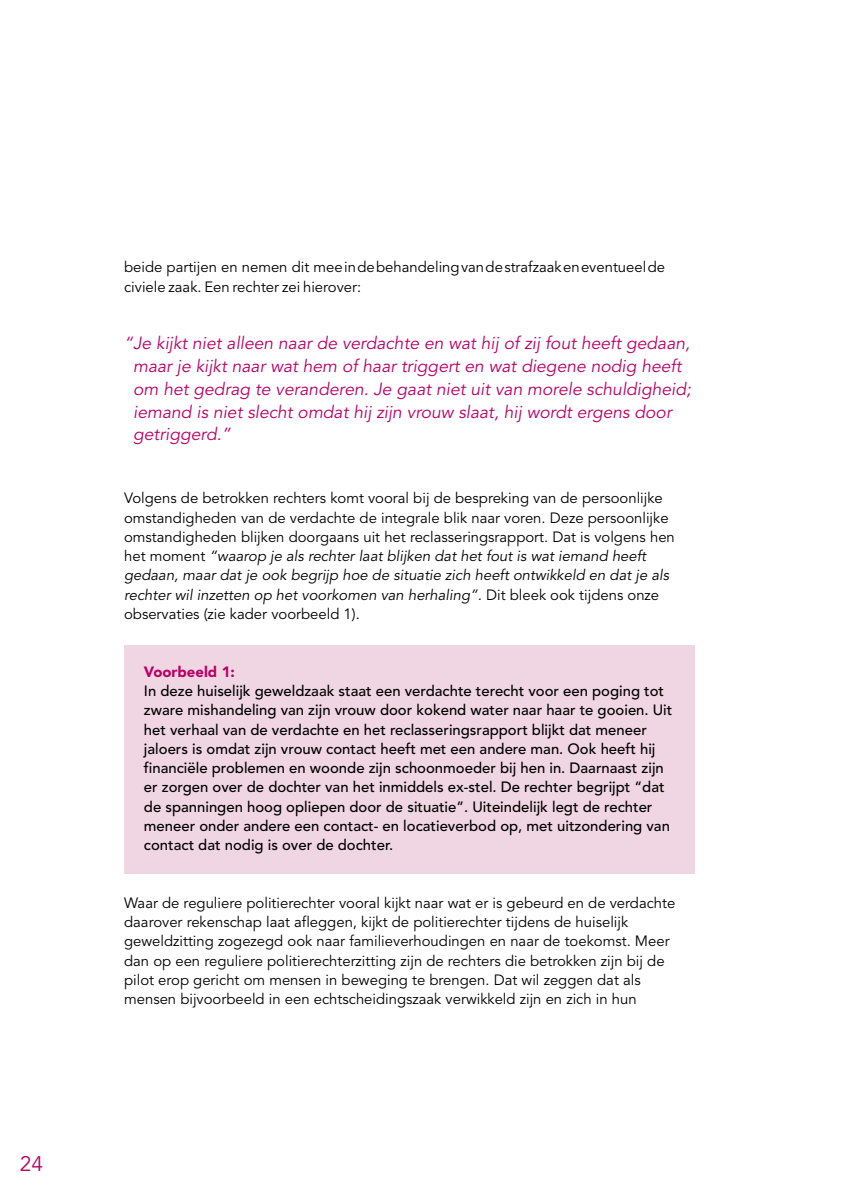
<style>
.page{position:relative;width:844px;height:1191px;background:#fff}
.page>*{position:absolute;margin:0;border:0;box-sizing:border-box;transform-origin:0 0}
.t1{font:21px "Avenir LT Std";color:#b90066}
.t2{font:italic 17.5px/22.8px "Avenir LT Std";color:#b90066}
.t3{font:14.88px/19.2px "Avenir LT Std";color:#000}
.t4{font:500 14.88px/19.2px "Avenir LT Std";color:#000}
.t5{font:900 14.88px "Avenir LT Std";color:#b90066}
.s1{font-style:italic}
</style>
<div class="page">
<div style="left:124px;top:645px;width:570px;height:55px;background:#f0d5e2"></div>
<div style="left:124px;top:665px;width:570px;height:208px;background:#f0d5e2"></div>
<h1 class="t1" style="left:20px;top:1151px;width:25px">24</h1>
<p class="t3" style="left:124px;top:258px;width:542px">beide partijen en nemen dit mee in de behandeling van de strafzaak en eventueel de civiele zaak. Een rechter zei hierover:</p>
<p class="t2" style="left:133px;top:332px;width:559px;text-indent:-9px">“Je kijkt niet alleen naar de verdachte en wat hij of zij fout heeft gedaan, maar je kijkt naar wat hem of haar triggert en wat diegene nodig heeft om het gedrag te veranderen. Je gaat niet uit van morele schuldigheid; iemand is niet slecht omdat hij zijn vrouw slaat, hij wordt ergens door getriggerd.”</p>
<p class="t3" style="left:124px;top:489px;width:552px">Volgens de betrokken rechters komt vooral bij de bespreking van de persoonlijke omstandigheden van de verdachte de integrale blik naar voren. Deze persoonlijke omstandigheden blijken doorgaans uit het reclasseringsrapport. Dat is volgens hen het moment <span class="s1">“waarop je als rechter laat blijken dat het fout is wat iemand heeft gedaan, maar dat je ook begrijp hoe de situatie zich heeft ontwikkeld en dat je als rechter wil inzetten op het voorkomen van herhaling”.</span> Dit bleek ook tijdens onze observaties (zie kader voorbeeld 1).</p>
<p class="t5" style="left:144px;top:662px;width:92px">Voorbeeld 1:</p>
<p class="t4" style="left:144px;top:681px;width:530px">In deze huiselijk geweldzaak staat een verdachte terecht voor een poging tot zware mishandeling van zijn vrouw door kokend water naar haar te gooien. Uit het verhaal van de verdachte en het reclasseringsrapport blijkt dat meneer jaloers is omdat zijn vrouw contact heeft met een andere man. Ook heeft hij financiële problemen en woonde zijn schoonmoeder bij hen in. Daarnaast zijn er zorgen over de dochter van het inmiddels ex-stel. De rechter begrijpt “dat de spanningen hoog opliepen door de situatie”. Uiteindelijk legt de rechter meneer onder andere een contact- en locatieverbod op, met uitzondering van contact dat nodig is over de dochter.</p>
<p class="t3" style="left:124px;top:893px;width:552px">Waar de reguliere politierechter vooral kijkt naar wat er is gebeurd en de verdachte daarover rekenschap laat afleggen, kijkt de politierechter tijdens de huiselijk geweldzitting zogezegd ook naar familieverhoudingen en naar de toekomst. Meer dan op een reguliere politierechterzitting zijn de rechters die betrokken zijn bij de pilot erop gericht om mensen in beweging te brengen. Dat wil zeggen dat als mensen bijvoorbeeld in een echtscheidingszaak verwikkeld zijn en zich in hun</p>
</div>
